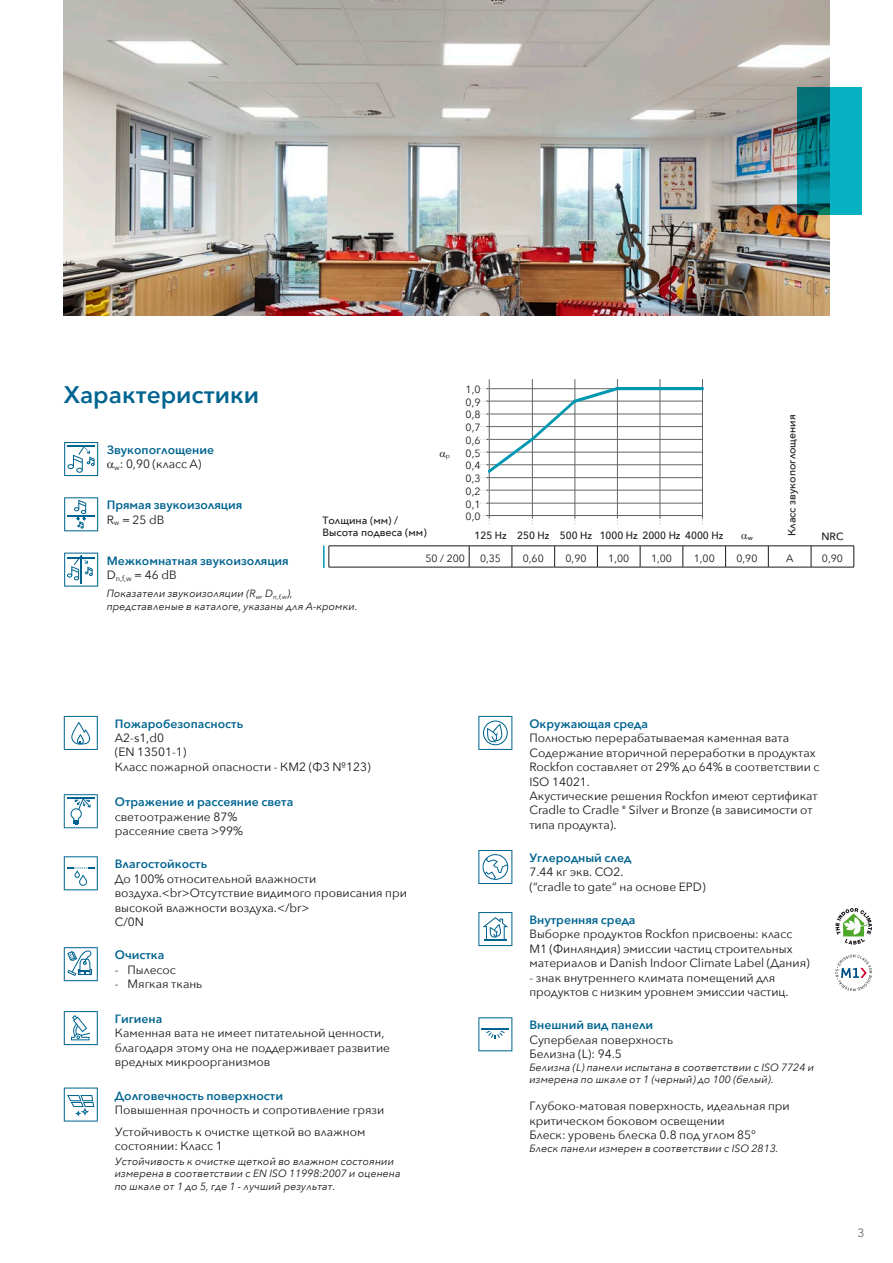
<style>
.page{position:relative;width:893px;height:1263px;background:#fff}
.page>*{position:absolute;margin:0;border:0;box-sizing:border-box;transform-origin:0 0}
.t1{font:127.35px "Chartwell Lines 50";color:#0098b1;scale:.67 1}
.t2{font:600 24px "Avenir Next";color:#006490}
.t3{font:12px/14.4px "Avenir Next";color:#1a171c}
.t4{font:600 12px/14.4px "Avenir Next";color:#006490}
.t5{font:12px "Avenir Next";color:#646567}
.t6{font:italic 10.5px/12.6px "Avenir Next";color:#1a171c}
.t7{font:10.5px/12.8px "Avenir Next";color:#1a171c;text-align:justify}
.t8{font:500 10.5px/12.6px "Avenir Next";color:#1a171c}
.t9{font:500 10.5px "Avenir Next";color:#1a171c;scale:.95 1}
.t10{font:500 6.45px "Avenir Next";color:#1a171c}
.t11{font:6.45px "Avenir Next";color:#1a171c}
.s1{font-weight:400;color:#1a171c}
</style>
<div class="page">
<img style="left:64px;top:0;width:765px;height:316px">
<svg style="left:64px;top:442px;width:34px;height:34px"></svg>
<svg style="left:64px;top:497px;width:34px;height:34px"></svg>
<svg style="left:64px;top:553px;width:34px;height:34px"></svg>
<svg style="left:797px;top:88px;width:65px;height:127px;background:#05919f"></svg>
<svg style="left:64px;top:716px;width:34px;height:34px"></svg>
<svg style="left:64px;top:794px;width:34px;height:34px"></svg>
<svg style="left:64px;top:856px;width:34px;height:34px"></svg>
<svg style="left:64px;top:947px;width:34px;height:34px"></svg>
<svg style="left:64px;top:1011px;width:34px;height:34px"></svg>
<svg style="left:64px;top:1087px;width:34px;height:34px"></svg>
<svg style="left:478px;top:716px;width:34px;height:34px"></svg>
<svg style="left:478px;top:850px;width:34px;height:34px"></svg>
<svg style="left:478px;top:912px;width:34px;height:34px"></svg>
<svg style="left:478px;top:1017px;width:34px;height:34px"></svg>
<svg style="left:835px;top:908px;width:37px;height:37px"></svg>
<svg style="left:835px;top:954px;width:37px;height:37px"></svg>
<svg style="left:329px;top:547px;width:1px;height:20px"></svg>
<svg style="left:469px;top:547px;width:1px;height:20px"></svg>
<svg style="left:512px;top:547px;width:1px;height:20px"></svg>
<svg style="left:554px;top:547px;width:1px;height:20px"></svg>
<svg style="left:597px;top:547px;width:1px;height:20px"></svg>
<svg style="left:640px;top:547px;width:1px;height:20px"></svg>
<svg style="left:683px;top:547px;width:1px;height:20px"></svg>
<svg style="left:725px;top:547px;width:1px;height:20px"></svg>
<svg style="left:768px;top:547px;width:1px;height:20px"></svg>
<svg style="left:811px;top:547px;width:1px;height:20px"></svg>
<svg style="left:853px;top:547px;width:1px;height:20px"></svg>
<hr style="left:329px;top:567px;width:140px;height:1px;background:#1a171c">
<hr style="left:469px;top:567px;width:43px;height:1px;background:#1a171c">
<hr style="left:512px;top:567px;width:43px;height:1px;background:#1a171c">
<hr style="left:555px;top:567px;width:42px;height:1px;background:#1a171c">
<hr style="left:597px;top:567px;width:43px;height:1px;background:#1a171c">
<hr style="left:640px;top:567px;width:43px;height:1px;background:#1a171c">
<hr style="left:683px;top:567px;width:43px;height:1px;background:#1a171c">
<hr style="left:726px;top:567px;width:42px;height:1px;background:#1a171c">
<hr style="left:768px;top:567px;width:43px;height:1px;background:#1a171c">
<hr style="left:811px;top:567px;width:43px;height:1px;background:#1a171c">
<hr style="left:329px;top:546px;width:140px;height:1px;background:#1a171c">
<hr style="left:469px;top:546px;width:43px;height:1px;background:#1a171c">
<hr style="left:512px;top:546px;width:43px;height:1px;background:#1a171c">
<hr style="left:555px;top:546px;width:42px;height:1px;background:#1a171c">
<hr style="left:597px;top:546px;width:43px;height:1px;background:#1a171c">
<hr style="left:640px;top:546px;width:43px;height:1px;background:#1a171c">
<hr style="left:683px;top:546px;width:43px;height:1px;background:#1a171c">
<hr style="left:726px;top:546px;width:42px;height:1px;background:#1a171c">
<hr style="left:768px;top:546px;width:43px;height:1px;background:#1a171c">
<hr style="left:811px;top:546px;width:43px;height:1px;background:#1a171c">
<hr style="left:323px;top:546px;width:2px;height:21px;background:#0098b1">
<svg style="left:480px;top:515px;width:10px;height:10px"></svg>
<hr style="left:486px;top:388px;width:216px;height:1px;background:#646567">
<hr style="left:486px;top:490px;width:216px;height:1px;background:#646567">
<hr style="left:486px;top:414px;width:216px;height:1px;background:#646567">
<hr style="left:486px;top:439px;width:216px;height:1px;background:#646567">
<hr style="left:486px;top:464px;width:216px;height:1px;background:#646567">
<hr style="left:532px;top:379px;width:1px;height:139px;background:#646567">
<hr style="left:575px;top:379px;width:1px;height:139px;background:#646567">
<hr style="left:617px;top:379px;width:1px;height:139px;background:#646567">
<hr style="left:660px;top:379px;width:1px;height:139px;background:#646567">
<hr style="left:702px;top:379px;width:1px;height:139px;background:#646567">
<hr style="left:486px;top:503px;width:216px;height:1px;background:#646567">
<hr style="left:486px;top:477px;width:216px;height:1px;background:#646567">
<hr style="left:486px;top:452px;width:216px;height:1px;background:#646567">
<hr style="left:486px;top:426px;width:216px;height:1px;background:#646567">
<hr style="left:486px;top:401px;width:216px;height:1px;background:#646567">
<hr style="left:489px;top:379px;width:1px;height:139px;background:#646567">
<hr style="left:486px;top:515px;width:216px;height:1px;background:#646567">
<p class="t7" style="left:466px;top:382px;width:16px">1,0<br>0,9<br>0,8<br>0,7<br>0,6<br>0,5<br>0,4<br>0,3<br>0,2<br>0,1<br>0,0</p>
<h2 class="t2" style="left:64px;top:374px;width:197px">Характеристики</h2>
<p class="t4" style="left:107px;top:442px;width:109px;text-align:center">Звукопоглощение <sub>w</sub><span class="s1">: 0,90 (класс A)</span></p>
<p class="t4" style="left:107px;top:498px;width:137px">Прямая звукоизоляция<br><span class="s1">R</span><sub>w</sub> <span class="s1">= 25 dB</span></p>
<p class="t4" style="left:107px;top:553px;width:184px">Межкомнатная звукоизоляция<br><span class="s1">D</span><sub>n,f,w</sub> <span class="s1">= 46 dB</span></p>
<p class="t6" style="left:107px;top:587px;width:253px">Показатели звукоизоляции (R<sub>w</sub>, D<sub>n,f,w</sub>), представленые в каталоге, указаны для А-кромки.</p>
<h1 class="t1" style="left:489px;top:387px;width:324px">35+60+90+100+100+100</h1>
<p class="t8" style="left:785px;top:536px;width:123px;rotate:-90deg">Класс звукопоглощения</p>
<p class="t11" style="left:446px;top:450px;width:6px">p</p>
<p class="t8" style="left:322px;top:513px;width:106px">Толщина (мм) /<br>Высота подвеса (мм)</p>
<p class="t9" style="left:474px;top:526px;width:263px">125 Hz 250 Hz 500 Hz 1000 Hz 2000 Hz 4000 Hz</p>
<p class="t10" style="left:748px;top:532px;width:7px">w</p>
<p class="t8" style="left:821px;top:530px;width:23px">NRC</p>
<p class="t7" style="left:425px;top:551px;width:41px">50 / 200</p>
<p class="t7" style="left:480px;top:551px;width:22px">0,35</p>
<p class="t7" style="left:523px;top:551px;width:22px">0,60</p>
<p class="t7" style="left:565px;top:551px;width:23px">0,90</p>
<p class="t7" style="left:608px;top:551px;width:22px">1,00</p>
<p class="t7" style="left:651px;top:551px;width:22px">1,00</p>
<p class="t7" style="left:694px;top:551px;width:22px">1,00</p>
<p class="t7" style="left:736px;top:551px;width:22px">0,90</p>
<p class="t7" style="left:786px;top:551px;width:9px">A</p>
<p class="t7" style="left:822px;top:551px;width:22px">0,90</p>
<p class="t4" style="left:115px;top:716px;width:130px">Пожаробезопасность</p>
<p class="t3" style="left:115px;top:730px;width:257px">A2-s1,d0<br>(EN 13501-1)<br>Класс пожарной опасности - КМ2 (ФЗ №123)</p>
<p class="t4" style="left:115px;top:794px;width:180px">Отражение и рассеяние света</p>
<p class="t3" style="left:115px;top:809px;width:130px">светоотражение 87% рассеяние света &gt;99%</p>
<p class="t4" style="left:115px;top:857px;width:94px">Влагостойкость</p>
<p class="t3" style="left:115px;top:871px;width:294px">До 100% относительной влажности воздуха.&lt;br&gt;Отсутствие видимого провисания при высокой влажности воздуха.&lt;/br&gt;<br>C/0N</p>
<p class="t4" style="left:115px;top:947px;width:51px">Очистка</p>
<p class="t3" style="left:115px;top:962px;width:63px">- Пылесос</p>
<p class="t3" style="left:115px;top:976px;width:89px">- Мягкая ткань</p>
<p class="t4" style="left:115px;top:1011px;width:49px">Гигиена</p>
<p class="t3" style="left:115px;top:1025px;width:277px">Каменная вата не имеет питательной ценности, благодаря этому она не поддерживает развитие вредных микроорганизмов</p>
<p class="t4" style="left:115px;top:1088px;width:170px">Долговечность поверхности</p>
<p class="t3" style="left:115px;top:1098px;width:271px;line-height:21.8px">Повышенная прочность и сопротивление грязи<br>Устойчивость к очистке щеткой во влажном</p>
<p class="t3" style="left:115px;top:1138px;width:110px">состоянии: Класс 1</p>
<p class="t6" style="left:115px;top:1154px;width:287px">Устойчивость к очистке щеткой во влажном состоянии измерена в соответствии с EN ISO 11998:2007 и оценена по шкале от 1 до 5, где 1 - лучший результат.</p>
<p class="t4" style="left:529px;top:716px;width:120px">Окружающая среда</p>
<p class="t3" style="left:529px;top:730px;width:292px">Полностью перерабатываемая каменная вата Содержание вторичной переработки в продуктах Rockfon составляет от 29% до 64% в соответствии с ISO 14021.<br>Акустические решения Rockfon имеют сертификат Cradle to Cradle <sup>®</sup> Silver и Bronze (в зависимости от типа продукта).</p>
<p class="t4" style="left:529px;top:850px;width:104px">Углеродный след</p>
<p class="t3" style="left:529px;top:864px;width:178px">7.44 кг экв. CO2.<br>(“cradle to gate” на основе EPD)</p>
<p class="t4" style="left:529px;top:912px;width:108px">Внутренняя среда</p>
<p class="t3" style="left:529px;top:926px;width:282px">Выборке продуктов Rockfon присвоены: класс<br>M1 (Финляндия) эмиссии частиц строительных материалов и Danish Indoor Climate Label (Дания)</p>
<p class="t3" style="left:529px;top:970px;width:261px">- знак внутреннего климата помещений для продуктов с низким уровнем эмиссии частиц.</p>
<p class="t4" style="left:529px;top:1018px;width:125px">Внешний вид панели</p>
<p class="t3" style="left:529px;top:1032px;width:145px">Супербелая поверхность<br>Белизна (L): 94.5</p>
<p class="t6" style="left:529px;top:1060px;width:286px">Белизна (L) панели испытана в соответствии с ISO 7724 и измерена по шкале от 1 (черный) до 100 (белый).</p>
<p class="t3" style="left:529px;top:1098px;width:262px">Глубоко-матовая поверхность, идеальная при критическом боковом освещении<br>Блеск: уровень блеска 0.8 под углом 85°</p>
<p class="t6" style="left:529px;top:1141px;width:251px">Блеск панели измерен в соответствии с ISO 2813.</p>
<p class="t5" style="left:858px;top:1223px;width:8px">3</p>
</div>
